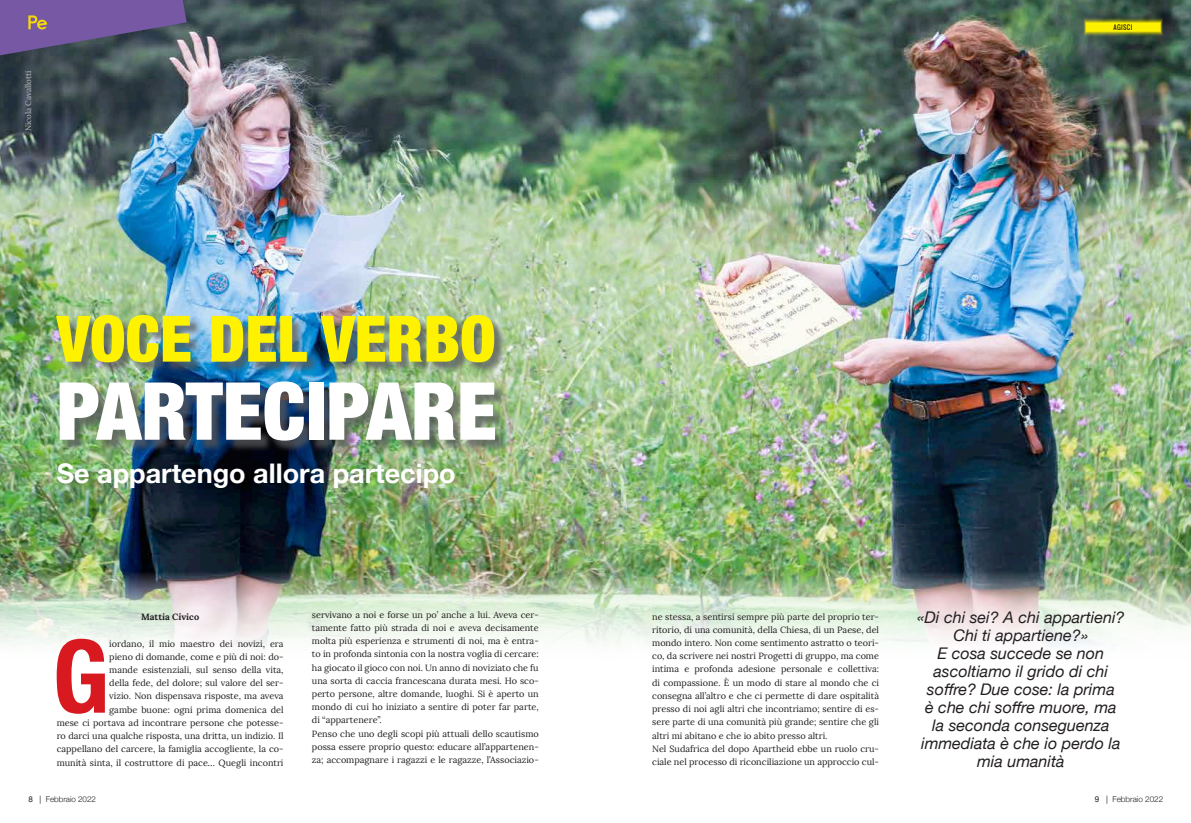
<style>
.page{position:relative;width:1191px;height:823px;background:#fff}
.page>*{position:absolute;margin:0;border:0;box-sizing:border-box;transform-origin:0 0}
.t1{font:700 condensed 101.4px "Helvetica Neue";color:#d81920}
.t2{font:900 condensed 80px "Helvetica Neue";color:#fff}
.t3{font:900 condensed 64px "Helvetica Neue";color:#fff200}
.t4{font:700 27px "Helvetica Neue";color:#fff}
.t5{font:italic 16px/18px "Helvetica Neue";color:#231f20;text-align:center}
.t6{font:9px/13.2px "Lora";color:#231f20}
.t7{font:700 9px "Lora";color:#231f20}
.t8{font:300 8.1px "Helvetica Neue";color:#231f20}
.t9{font:8px "Lora";color:#bcbec0}
.t10{font:300 8px "Helvetica Neue";color:#231f20}
.t11{font:6.3px "Oswald";letter-spacing:.055em;color:#231f20}
.s1{font-weight:400}
</style>
<div class="page">
<img style="left:0;top:0;width:1191px;height:646px">
<svg style="left:0;top:0;width:187px;height:55px;background:#69598d"></svg>
<svg style="left:1083px;top:17px;width:79px;height:20px;background:#acac19"></svg>
<div style="left:58px;top:316px;width:449px;height:136px;background:#58595b;opacity:.75"></div>
<p class="t9" style="left:23px;top:131px;width:62px;rotate:-90deg">Nicola Cavallotti</p>
<p class="t11" style="left:1113px;top:22px;width:20px">AGISCI</p>
<h3 class="t3" style="left:57px;top:286px;width:68px">VOCE</h3>
<h3 class="t3" style="left:209px;top:286px;width:33px">DEL</h3>
<h3 class="t3" style="left:321px;top:286px;width:172px">VERBO</h3>
<h2 class="t2" style="left:57px;top:345px;width:41px">PARTECIPARE</h2>
<h3 class="t4" style="left:57px;top:452px;width:400px">Se appartengo allora partecipo</h3>
<p class="t7" style="left:141px;top:610px;width:60px">Mattia Civico</p>
<h1 class="t1" style="left:52px;top:592px;width:58px">G</h1>
<p class="t6" style="left:57px;top:636px;width:228px;text-align:right">iordano, il mio maestro dei novizi, era<br>pieno di domande, come e più di noi: do-<br>mande esistenziali, sul senso della vita,<br>della fede, del dolore; sul valore del ser-<br>vizio. Non dispensava risposte, ma aveva<br>gambe buone: ogni prima domenica del<br>mese ci portava ad incontrare persone che potesse&shy;ro darci una qualche risposta, una dritta, un indizio. Il cappellano del carcere, la famiglia accogliente, la co&shy;munità sinta, il costruttore di pace… Quegli incontri</p>
<p class="t6" style="left:312px;top:607px;width:228px">servivano a noi e forse un po’ anche a lui. Aveva cer&shy;tamente fatto più strada di noi e aveva decisamente molta più esperienza e strumenti di noi, ma è entra&shy;to in profonda sintonia con la nostra voglia di cercare: ha giocato il gioco con noi. Un anno di noviziato che fu una sorta di caccia francescana durata mesi. Ho sco&shy;perto persone, altre domande, luoghi. Si è aperto un mondo di cui ho iniziato a sentire di poter far parte, di “appartenere”.<br>Penso che uno degli scopi più attuali dello scautismo possa essere proprio questo: educare all’appartenen&shy;za; accompagnare i ragazzi e le ragazze, l’Associazio-</p>
<p class="t6" style="left:652px;top:609px;width:228px">ne stessa, a sentirsi sempre più parte del proprio ter&shy;ritorio, di una comunità, della Chiesa, di un Paese, del mondo intero. Non come sentimento astratto o teori&shy;co, da scrivere nei nostri Progetti di gruppo, ma come intima e profonda adesione personale e collettiva: di compassione. È un modo di stare al mondo che ci consegna all’altro e che ci permette di dare ospitalità presso di noi agli altri che incontriamo; sentire di es&shy;sere parte di una comunità più grande; sentire che gli altri mi abitano e che io abito presso altri.<br>Nel Sudafrica del dopo Apartheid ebbe un ruolo cru&shy;ciale nel processo di riconciliazione un approccio cul-</p>
<h3 class="t5" style="left:917px;top:608px;width:209px">«Di chi sei? A chi appartieni?<br>Chi ti appartiene?»<br>E cosa succede se non ascoltiamo il grido di chi soffre? Due cose: la prima<br>è che chi soffre muore, ma<br>la seconda conseguenza immediata è che io perdo la mia umanità</h3>
<p class="t10" style="left:28px;top:792px;width:69px"><span class="s1">8 |</span> Febbraio 2022</p>
<p class="t8" style="left:1095px;top:792px;width:70px"><span class="s1">9 |</span> Febbraio 2022</p>
</div>
